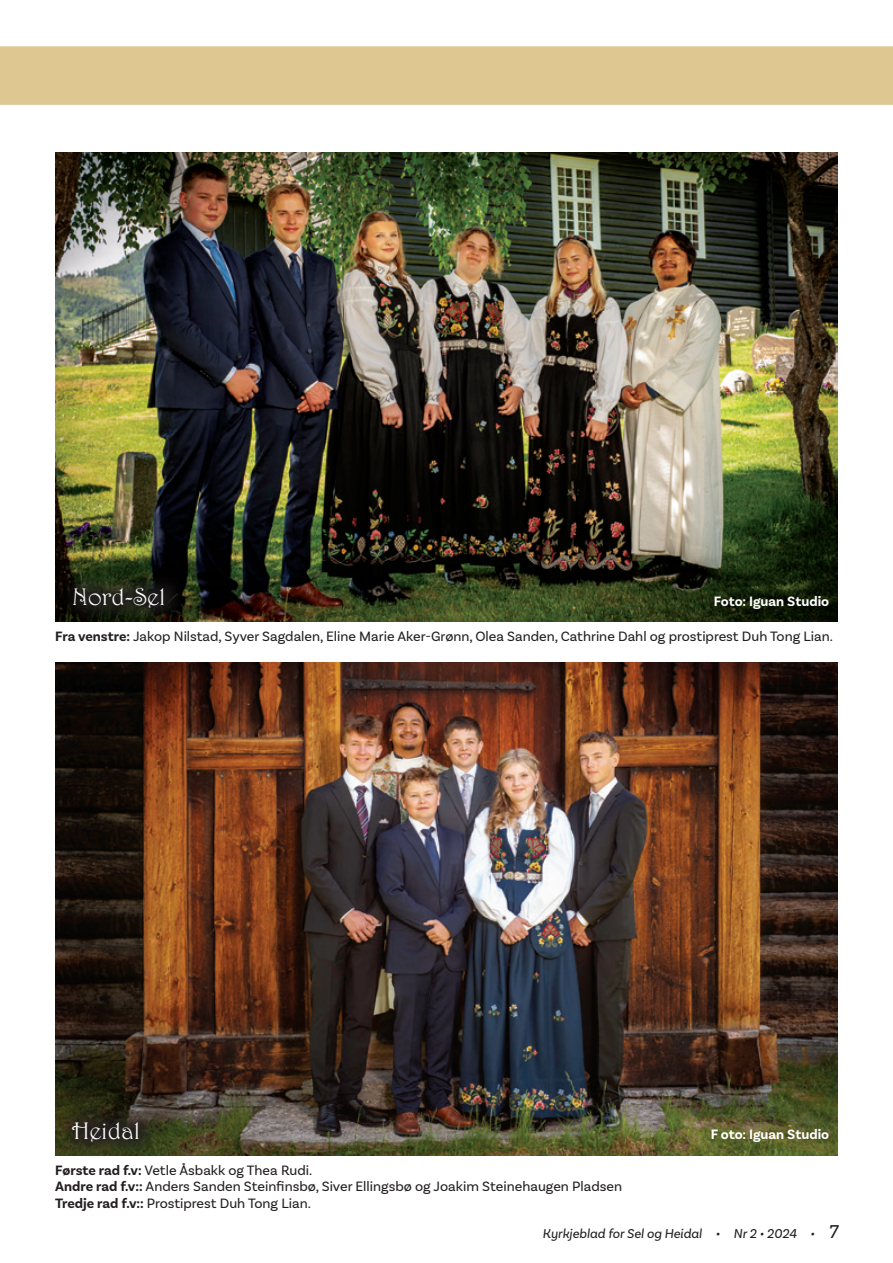
<style>
.page{position:relative;width:893px;height:1263px;background:#fff}
.page>*{position:absolute;margin:0;border:0;box-sizing:border-box;transform-origin:0 0}
.Billedtekst{font:24px "Harrington";color:#fff}
.Figurtekst{font:14.25px "Basic Sans";color:#231f20}
.Figurtekst-2{font:700 14.25px "Basic Sans";color:#fff}
.t1{font:italic 13.5px "Basic Sans";color:#231f20}
.s1{font-weight:700}
.s2{font-size:19.5px}
</style>
<div class="page">
<div style="left:0;top:46px;width:893px;height:59px;background:#dec791"></div>
<img style="left:55px;top:152px;width:783px;height:470px">
<svg style="left:60px;top:570px;width:125px;height:52px;background:#171b0f"></svg>
<img style="left:55px;top:663px;width:783px;height:492px">
<svg style="left:59px;top:1104px;width:101px;height:52px;background:#30311c"></svg>
<p class="Billedtekst" style="left:72px;top:582px;width:95px">Nord-Sel</p>
<p class="Figurtekst-2" style="left:714px;top:592px;width:117px">Foto: Iguan Studio</p>
<p class="Figurtekst" style="left:55px;top:628px;width:779px"><span class="s1">Fra venstre:</span> Jakop Nilstad, Syver Sagdalen, Eline Marie Aker-Grønn, Olea Sanden, Cathrine Dahl og prostiprest Duh Tong Lian.</p>
<p class="Billedtekst" style="left:72px;top:1116px;width:70px">Heidal</p>
<p class="Figurtekst-2" style="left:711px;top:1126px;width:120px">F oto: Iguan Studio</p>
<p class="Figurtekst" style="left:55px;top:1161px;width:258px"><span class="s1">Første rad f.v:</span> Vetle Åsbakk og Thea Rudi.</p>
<p class="Figurtekst" style="left:55px;top:1178px;width:568px"><span class="s1">Andre rad f.v::</span> Anders Sanden Steinfinsbø, Siver Ellingsbø og Joakim Steinehaugen Pladsen</p>
<p class="Figurtekst" style="left:55px;top:1194px;width:257px"><span class="s1">Tredje rad f.v::</span> Prostiprest Duh Tong Lian.</p>
<p class="t1" style="left:543px;top:1225px;width:297px">Kyrkjeblad for Sel og Heidal • Nr 2 • 2024 • <span class="s2">7</span></p>
</div>
